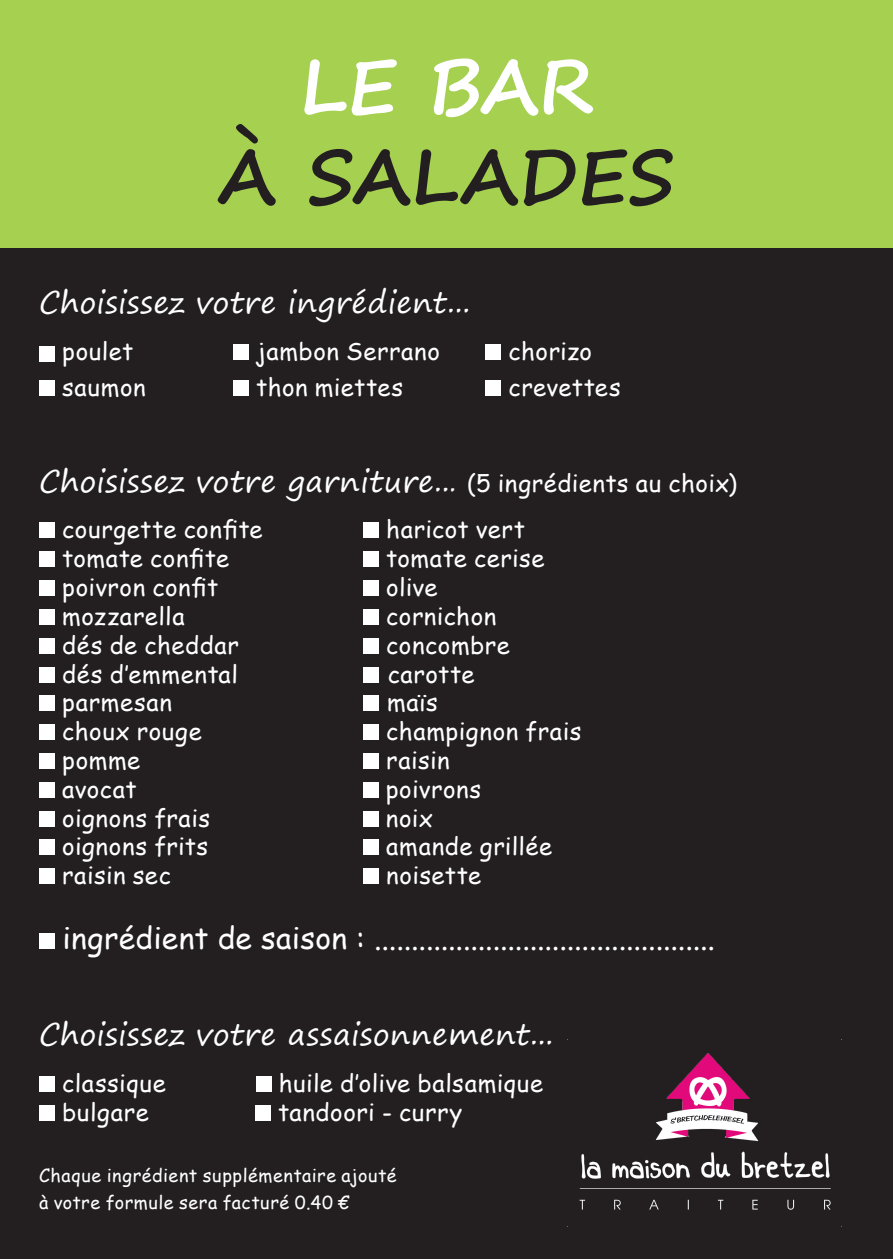
<style>
.page{position:relative;width:893px;height:1259px;background:#fff}
.page>*{position:absolute;margin:0;border:0;box-sizing:border-box;transform-origin:0 0}
.t1{font:700 75px "Segoe Print";letter-spacing:-.01em;color:#231f20}
.t2{font:700 75px "Segoe Print";color:#fff}
.t3{font:30px "Segoe Print";letter-spacing:.015em;color:#fff}
.t4{font:30px "Comic Sans MS";letter-spacing:.01em;color:#fff}
.t5{font:24px "Comic Sans MS";letter-spacing:.02em;color:#fff}
.t6{font:18px/27px "Comic Sans MS";letter-spacing:.03em;color:#fff}
.s1{font-size:27px}
.s2{font-family:"Comic Sans MS";font-size:24px}
</style>
<div class="page">
<div style="left:0;top:0;width:893px;height:248px;background:#a6d050"></div>
<div style="left:0;top:248px;width:893px;height:1011px;background:#231f20"></div>
<div style="left:39px;top:346px;width:16px;height:16px;background:#fff"></div>
<div style="left:233px;top:344px;width:16px;height:15px;background:#fff"></div>
<div style="left:485px;top:344px;width:16px;height:15px;background:#fff"></div>
<div style="left:39px;top:380px;width:16px;height:15px;background:#fff"></div>
<div style="left:233px;top:380px;width:16px;height:15px;background:#fff"></div>
<div style="left:485px;top:380px;width:16px;height:15px;background:#fff"></div>
<div style="left:39px;top:522px;width:16px;height:16px;background:#fff"></div>
<div style="left:363px;top:522px;width:16px;height:16px;background:#fff"></div>
<div style="left:39px;top:551px;width:16px;height:16px;background:#fff"></div>
<div style="left:363px;top:551px;width:16px;height:16px;background:#fff"></div>
<div style="left:39px;top:580px;width:16px;height:16px;background:#fff"></div>
<div style="left:363px;top:580px;width:16px;height:16px;background:#fff"></div>
<div style="left:39px;top:609px;width:16px;height:16px;background:#fff"></div>
<div style="left:363px;top:609px;width:16px;height:16px;background:#fff"></div>
<div style="left:39px;top:638px;width:16px;height:15px;background:#fff"></div>
<div style="left:363px;top:638px;width:16px;height:15px;background:#fff"></div>
<div style="left:39px;top:695px;width:16px;height:16px;background:#fff"></div>
<div style="left:363px;top:695px;width:16px;height:16px;background:#fff"></div>
<div style="left:39px;top:724px;width:16px;height:16px;background:#fff"></div>
<div style="left:363px;top:724px;width:16px;height:16px;background:#fff"></div>
<div style="left:39px;top:753px;width:16px;height:16px;background:#fff"></div>
<div style="left:363px;top:753px;width:16px;height:16px;background:#fff"></div>
<div style="left:39px;top:782px;width:16px;height:15px;background:#fff"></div>
<div style="left:363px;top:782px;width:16px;height:15px;background:#fff"></div>
<div style="left:39px;top:810px;width:16px;height:16px;background:#fff"></div>
<div style="left:363px;top:810px;width:16px;height:16px;background:#fff"></div>
<div style="left:39px;top:839px;width:16px;height:16px;background:#fff"></div>
<div style="left:363px;top:839px;width:16px;height:16px;background:#fff"></div>
<div style="left:39px;top:868px;width:16px;height:16px;background:#fff"></div>
<div style="left:363px;top:868px;width:16px;height:16px;background:#fff"></div>
<div style="left:39px;top:933px;width:16px;height:16px;background:#fff"></div>
<div style="left:39px;top:1076px;width:16px;height:15px;background:#fff"></div>
<div style="left:256px;top:1076px;width:16px;height:15px;background:#fff"></div>
<div style="left:39px;top:1104px;width:16px;height:16px;background:#fff"></div>
<div style="left:255px;top:1104px;width:16px;height:16px;background:#fff"></div>
<div style="left:39px;top:667px;width:16px;height:16px;background:#fff"></div>
<div style="left:363px;top:667px;width:16px;height:16px;background:#fff"></div>
<img style="left:567px;top:1039px;width:275px;height:171px">
<h1 class="t2" style="left:300px;top:18px;width:295px">LE BAR</h1>
<h1 class="t1" style="left:218px;top:108px;width:458px">À SALADES</h1>
<p class="t3" style="left:39px;top:275px;width:433px">Choisissez votre ingrédient...</p>
<p class="t5" style="left:62px;top:333px;width:73px">poulet</p>
<p class="t5" style="left:256px;top:333px;width:185px">jambon Serrano</p>
<p class="t5" style="left:509px;top:333px;width:85px">chorizo</p>
<p class="t5" style="left:62px;top:369px;width:85px">saumon</p>
<p class="t5" style="left:256px;top:369px;width:148px">thon miettes</p>
<p class="t5" style="left:509px;top:369px;width:114px">crevettes</p>
<p class="t3" style="left:39px;top:454px;width:699px">Choisissez votre garniture..<span class="s1">.</span> <span class="s2">(5 ingrédients au choix)</span></p>
<p class="t5" style="left:62px;top:512px;width:202px">courgette confite</p>
<p class="t5" style="left:386px;top:512px;width:140px">haricot vert</p>
<p class="t5" style="left:62px;top:541px;width:169px">tomate confite</p>
<p class="t5" style="left:386px;top:541px;width:160px">tomate cerise</p>
<p class="t5" style="left:62px;top:569px;width:158px">poivron confit</p>
<p class="t5" style="left:386px;top:569px;width:53px">olive</p>
<p class="t5" style="left:62px;top:598px;width:124px">mozzarella</p>
<p class="t5" style="left:386px;top:598px;width:112px">cornichon</p>
<p class="t5" style="left:62px;top:627px;width:178px">dés de cheddar</p>
<p class="t5" style="left:386px;top:627px;width:125px">concombre</p>
<p class="t5" style="left:62px;top:656px;width:177px">dés d’emmental</p>
<p class="t5" style="left:388px;top:656px;width:88px">carotte</p>
<p class="t5" style="left:62px;top:685px;width:111px">parmesan</p>
<p class="t5" style="left:387px;top:685px;width:52px">maïs</p>
<p class="t5" style="left:62px;top:713px;width:141px">choux rouge</p>
<p class="t5" style="left:386px;top:713px;width:197px">champignon frais</p>
<p class="t5" style="left:62px;top:742px;width:80px">pomme</p>
<p class="t5" style="left:386px;top:742px;width:65px">raisin</p>
<p class="t5" style="left:62px;top:771px;width:76px">avocat</p>
<p class="t5" style="left:386px;top:771px;width:97px">poivrons</p>
<p class="t5" style="left:62px;top:800px;width:149px">oignons frais</p>
<p class="t5" style="left:386px;top:800px;width:49px">noix</p>
<p class="t5" style="left:62px;top:829px;width:147px">oignons frits</p>
<p class="t5" style="left:386px;top:829px;width:168px">amande grillée</p>
<p class="t5" style="left:62px;top:857px;width:110px">raisin sec</p>
<p class="t5" style="left:386px;top:857px;width:97px">noisette</p>
<p class="t4" style="left:62px;top:916px;width:654px">ingrédient de saison : ..............................................</p>
<p class="t3" style="left:39px;top:1007px;width:516px">Choisissez votre assaisonnement...</p>
<p class="t5" style="left:62px;top:1065px;width:105px">classique</p>
<p class="t5" style="left:279px;top:1065px;width:266px">huile d’olive balsamique</p>
<p class="t5" style="left:62px;top:1094px;width:88px">bulgare</p>
<p class="t5" style="left:278px;top:1094px;width:186px">tandoori - curry</p>
<p class="t6" style="left:39px;top:1161px;width:359px">Chaque ingrédient supplémentaire ajouté à votre formule sera facturé 0.40 €</p>
</div>
